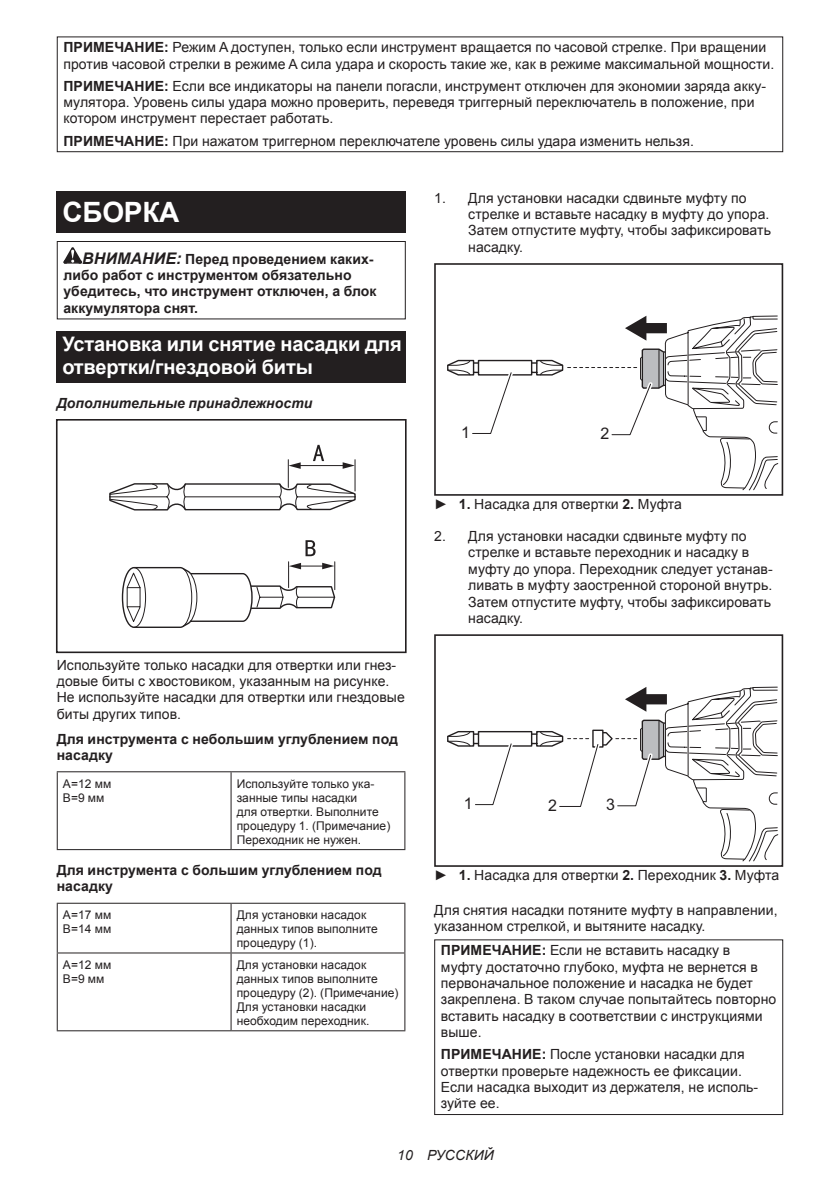
<style>
.page{position:relative;width:840px;height:1191px;background:#fff}
.page>*{position:absolute;margin:0;border:0;box-sizing:border-box;transform-origin:0 0}
.t1{font:700 28px "Arial";letter-spacing:-.01em;color:#fff}
.t2{font:700 20px/23.4px "Arial";letter-spacing:-.01em;color:#fff}
.t3{font:16px "Arial";color:#231f20}
.t4{font:14px/16.4px "Arial";letter-spacing:.005em;color:#231f20}
.t5{font:700 14px/16.4px "Arial";letter-spacing:.005em;color:#231f20}
.t6{font:italic 700 14px "Arial";letter-spacing:.005em;color:#231f20}
.t7{font:italic 14px "Arial";letter-spacing:.005em;color:#231f20}
.t8{font:12px/14px "Arial";letter-spacing:.005em;color:#231f20}
.s1{font-weight:700}
.s2{font-style:italic;font-size:16px}
</style>
<div class="page">
<div style="left:57px;top:36px;width:725px;height:116px;border:1px solid #231f20"></div>
<div style="left:57px;top:192px;width:348px;height:41px;background:#231f20"></div>
<svg style="left:63px;top:247px;width:19px;height:17px"></svg>
<div style="left:57px;top:241px;width:348px;height:78px;border:1px solid #231f20"></div>
<div style="left:57px;top:331px;width:348px;height:52px;background:#231f20"></div>
<svg style="left:109px;top:445px;width:247px;height:66px"></svg>
<svg style="left:121px;top:540px;width:215px;height:88px"></svg>
<div style="left:56px;top:419px;width:350px;height:234px;border:2px solid #231f20"></div>
<hr style="left:57px;top:771px;width:174px;height:1px;background:#231f20">
<hr style="left:57px;top:772px;width:1px;height:77px;background:#231f20">
<hr style="left:231px;top:771px;width:174px;height:1px;background:#231f20">
<hr style="left:230px;top:772px;width:1px;height:77px;background:#231f20">
<hr style="left:404px;top:772px;width:1px;height:77px;background:#231f20">
<hr style="left:57px;top:849px;width:174px;height:1px;background:#231f20">
<hr style="left:231px;top:849px;width:174px;height:1px;background:#231f20">
<hr style="left:57px;top:902px;width:174px;height:1px;background:#231f20">
<hr style="left:57px;top:903px;width:1px;height:49px;background:#231f20">
<hr style="left:231px;top:902px;width:174px;height:1px;background:#231f20">
<hr style="left:230px;top:903px;width:1px;height:49px;background:#231f20">
<hr style="left:404px;top:903px;width:1px;height:49px;background:#231f20">
<hr style="left:57px;top:952px;width:174px;height:1px;background:#231f20">
<hr style="left:57px;top:953px;width:1px;height:77px;background:#231f20">
<hr style="left:231px;top:952px;width:174px;height:1px;background:#231f20">
<hr style="left:230px;top:953px;width:1px;height:77px;background:#231f20">
<hr style="left:404px;top:953px;width:1px;height:77px;background:#231f20">
<hr style="left:57px;top:1030px;width:174px;height:1px;background:#231f20">
<hr style="left:231px;top:1030px;width:174px;height:1px;background:#231f20">
<div style="left:434px;top:263px;width:348px;height:233px;border:2px solid #231f20"></div>
<svg style="left:445px;top:315px;width:333px;height:181px"></svg>
<div style="left:434px;top:634px;width:348px;height:233px;border:2px solid #231f20"></div>
<svg style="left:445px;top:686px;width:333px;height:181px"></svg>
<div style="left:434px;top:939px;width:348px;height:176px;border:1px solid #231f20"></div>
<p class="t4" style="left:63px;top:39px;width:712px"><span class="s1">ПРИМЕЧАНИЕ:</span> Режим A доступен, только если инструмент вращается по часовой стрелке. При вращении против часовой стрелки в режиме A сила удара и скорость такие же, как в режиме максимальной мощности.</p>
<p class="t4" style="left:63px;top:78px;width:703px"><span class="s1">ПРИМЕЧАНИЕ:</span> Если все индикаторы на панели погасли, инструмент отключен для экономии заряда акку&shy;мулятора. Уровень силы удара можно проверить, переведя триггерный переключатель в положение, при котором инструмент перестает работать.</p>
<p class="t4" style="left:63px;top:133px;width:631px"><span class="s1">ПРИМЕЧАНИЕ:</span> При нажатом триггерном переключателе уровень силы удара изменить нельзя.</p>
<h1 class="t1" style="left:62px;top:193px;width:118px">СБОРКА</h1>
<p class="t5" style="left:63px;top:251px;width:314px;text-indent:19px"><span class="s2">ВНИМАНИЕ:</span> Перед проведением каких&shy;либо работ с инструментом обязательно убедитесь, что инструмент отключен, а блок аккумулятора снят.</p>
<h2 class="t2" style="left:62px;top:333px;width:340px">Установка или снятие насадки для отвертки/гнездовой биты</h2>
<p class="t6" style="left:57px;top:393px;width:257px">Дополнительные принадлежности</p>
<p class="t4" style="left:57px;top:656px;width:349px">Используйте только насадки для отвертки или гнез&shy;довые биты с хвостовиком, указанным на рисунке.<br>Не используйте насадки для отвертки или гнездовые биты других типов.</p>
<p class="t5" style="left:57px;top:731px;width:342px">Для инструмента с небольшим углублением под насадку</p>
<p class="t8" style="left:63px;top:776px;width:50px">A=12 мм<br>B=9 мм</p>
<p class="t8" style="left:236px;top:776px;width:155px">Используйте только ука&shy;занные типы насадки<br>для отвертки. Выполните процедуру 1. (Примечание)<br>Переходник не нужен.</p>
<p class="t5" style="left:57px;top:862px;width:326px">Для инструмента с большим углублением под насадку</p>
<p class="t8" style="left:63px;top:908px;width:50px">A=17 мм<br>B=14 мм</p>
<p class="t8" style="left:236px;top:908px;width:142px">Для установки насадок данных типов выполните процедуру (1).</p>
<p class="t8" style="left:63px;top:958px;width:50px">A=12 мм<br>B=9 мм</p>
<p class="t8" style="left:236px;top:958px;width:163px">Для установки насадок данных типов выполните процедуру (2). (Примечание)<br>Для установки насадки необходим переходник.</p>
<p class="t4" style="left:468px;top:190px;width:304px;text-indent:-34px">1. Для установки насадки сдвиньте муфту по стрелке и вставьте насадку в муфту до упора.<br>Затем отпустите муфту, чтобы зафиксировать насадку.</p>
<p class="t3" style="left:461px;top:422px;width:10px">1</p>
<p class="t3" style="left:600px;top:423px;width:10px">2</p>
<p class="t4" style="left:434px;top:496px;width:249px">► <span class="s1">1.</span> Насадка для отвертки <span class="s1">2.</span> Муфта</p>
<p class="t4" style="left:468px;top:528px;width:306px;text-indent:-34px">2. Для установки насадки сдвиньте муфту по стрелке и вставьте переходник и насадку в муфту до упора. Переходник следует устанав&shy;ливать в муфту заостренной стороной внутрь.<br>Затем отпустите муфту, чтобы зафиксировать насадку.</p>
<p class="t3" style="left:463px;top:793px;width:10px">1</p>
<p class="t3" style="left:548px;top:794px;width:10px">2</p>
<p class="t3" style="left:606px;top:794px;width:10px">3</p>
<p class="t4" style="left:434px;top:867px;width:346px">► <span class="s1">1.</span> Насадка для отвертки <span class="s1">2.</span> Переходник <span class="s1">3.</span> Муфта</p>
<p class="t4" style="left:434px;top:902px;width:344px">Для снятия насадки потяните муфту в направлении, указанном стрелкой, и вытяните насадку.</p>
<p class="t4" style="left:440px;top:942px;width:337px"><span class="s1">ПРИМЕЧАНИЕ:</span> Если не вставить насадку в<br>муфту достаточно глубоко, муфта не вернется в первоначальное положение и насадка не будет закреплена. В таком случае попытайтесь повторно вставить насадку в соответствии с инструкциями выше.</p>
<p class="t4" style="left:440px;top:1046px;width:319px"><span class="s1">ПРИМЕЧАНИЕ:</span> После установки насадки для отвертки проверьте надежность ее фиксации.<br>Если насадка выходит из держателя, не исполь&shy;зуйте ее.</p>
<p class="t7" style="left:397px;top:1146px;width:98px">10 РУССКИЙ</p>
</div>
